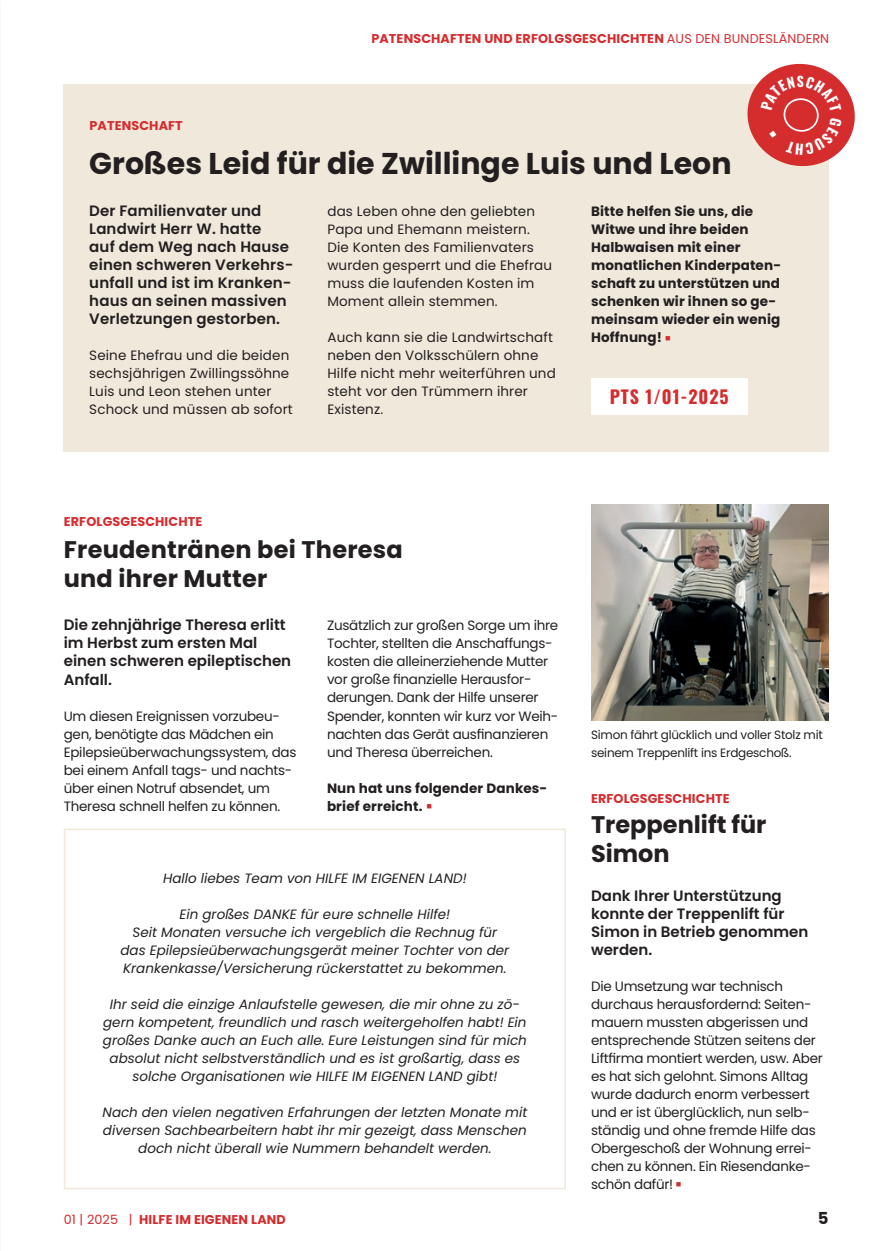
<style>
.page{position:relative;width:893px;height:1251px;background:#fff}
.page>*{position:absolute;margin:0;border:0;box-sizing:border-box;transform-origin:0 0}
.t1{font:700 30px "Poppins";color:#231f20}
.t2{font:700 24px/28.8px "Poppins";letter-spacing:.01em;color:#231f20}
.t3{font:700 18px "Oswald";letter-spacing:.05em;color:#d52c2e}
.t4{font:700 16.5px "Poppins";color:#231f20}
.t5{font:600 15px/18px "Poppins";color:#231f20}
.t6{font:700 13.8px "Oswald";color:#fff}
.t7{font:13.5px/18px "Poppins";letter-spacing:-.02em;color:#231f20}
.t8{font:italic 13.5px/18px "Poppins";color:#231f20;text-align:center}
.t9{font:13.5px/18px "Poppins";letter-spacing:.01em;color:#231f20}
.t10{font:700 13.5px/18px "Poppins";letter-spacing:.01em;color:#231f20}
.t11{font:700 12.75px "Poppins";letter-spacing:.01em;color:#d52c2e}
.t12{font:12px/18px "Poppins";letter-spacing:-.02em;color:#231f20}
.s1{font-weight:400}
.s2{color:#d52c2e}
</style>
<div class="page">
<div style="left:64px;top:84px;width:765px;height:368px;background:#f0e9db"></div>
<div style="left:591px;top:378px;width:156px;height:36px;background:#fff"></div>
<img style="left:591px;top:504px;width:238px;height:216px">
<div style="left:64px;top:828px;width:502px;height:361px;border:2px solid #f0e9db"></div>
<svg style="left:747px;top:63px;width:108px;height:104px"></svg>
<p class="t11" style="left:371px;top:31px;width:459px">PATENSCHAFTEN UND ERFOLGSGESCHICHTEN <span class="s1">AUS DEN BUNDESLÄNDERN</span></p>
<p class="t11" style="left:89px;top:118px;width:95px">PATENSCHAFT</p>
<h1 class="t1" style="left:89px;top:146px;width:644px">Großes Leid für die Zwillinge Luis und Leon</h1>
<p class="t9" style="left:327px;top:202px;width:226px">das Leben ohne den geliebten<br>Papa und Ehemann meistern.<br>Die Konten des Familienvaters wurden gesperrt und die Ehefrau muss die laufenden Kosten im<br>Moment allein stemmen.</p>
<p class="t9" style="left:327px;top:328px;width:230px">Auch kann sie die Landwirtschaft neben den Volksschülern ohne<br>Hilfe nicht mehr weiterführen und steht vor den Trümmern ihrer<br>Existenz.</p>
<p class="t5" style="left:89px;top:202px;width:206px">Der Familienvater und<br>Landwirt Herr W. hatte<br>auf dem Weg nach Hause einen schweren Verkehrs&shy;unfall und ist im Kranken&shy;haus an seinen massiven<br>Verletzungen gestorben.</p>
<p class="t9" style="left:89px;top:346px;width:205px">Seine Ehefrau und die beiden sechsjährigen Zwillingssöhne<br>Luis und Leon stehen unter<br>Schock und müssen ab sofort</p>
<p class="t10" style="left:591px;top:202px;width:192px">Bitte helfen Sie uns, die<br>Witwe und ihre beiden<br>Halbwaisen mit einer monatlichen Kinderpaten&shy;schaft zu unterstützen und schenken wir ihnen so ge&shy;meinsam wieder ein wenig<br>Hoffnung! <span class="s2">■</span></p>
<h3 class="t3" style="left:610px;top:387px;width:120px">PTS 1/01-2025</h3>
<p class="t6" style="left:797px;top:74px;width:9px">S</p>
<p class="t11" style="left:64px;top:514px;width:140px">ERFOLGSGESCHICHTE</p>
<h2 class="t2" style="left:64px;top:535px;width:341px">Freudentränen bei Theresa und ihrer Mutter</h2>
<p class="t5" style="left:64px;top:616px;width:229px">Die zehnjährige Theresa erlitt im Herbst zum ersten Mal einen schweren epileptischen<br>Anfall.</p>
<p class="t7" style="left:64px;top:706px;width:234px">Um diesen Ereignissen vorzubeu&shy;gen, benötigte das Mädchen ein Epilepsieüberwachungssystem, das bei einem Anfall tags- und nachts&shy;über einen Notruf absendet, um Theresa schnell helfen zu können.</p>
<p class="t7" style="left:327px;top:616px;width:233px">Zusätzlich zur großen Sorge um ihre Tochter, stellten die Anschaffungs&shy;kosten die alleinerziehende Mutter vor große finanzielle Herausfor&shy;derungen. Dank der Hilfe unserer Spender, konnten wir kurz vor Weih&shy;nachten das Gerät ausfinanzieren und Theresa überreichen.</p>
<p class="t10" style="left:327px;top:778px;width:222px">Nun hat uns folgender Dankes&shy;brief erreicht. <span class="s2">■</span></p>
<p class="t8" style="left:163px;top:868px;width:305px">Hallo liebes Team von HILFE IM EIGENEN LAND!</p>
<p class="t8" style="left:121px;top:904px;width:390px">Ein großes DANKE für eure schnelle Hilfe!<br>Seit Monaten versuche ich vergeblich die Rechnug für das Epilepsieüberwachungsgerät meiner Tochter von der Krankenkasse/Versicherung rückerstattet zu bekommen.</p>
<p class="t8" style="left:103px;top:994px;width:425px">Ihr seid die einzige Anlaufstelle gewesen, die mir ohne zu zö&shy;gern kompetent, freundlich und rasch weitergeholfen habt! Ein großes Danke auch an Euch alle. Eure Leistungen sind für mich absolut nicht selbstverständlich und es ist großartig, dass es solche Organisationen wie HILFE IM EIGENEN LAND gibt!</p>
<p class="t8" style="left:103px;top:1102px;width:426px">Nach den vielen negativen Erfahrungen der letzten Monate mit diversen Sachbearbeitern habt ihr mir gezeigt, dass Menschen doch nicht überall wie Nummern behandelt werden.</p>
<p class="t12" style="left:591px;top:725px;width:233px">Simon fährt glücklich und voller Stolz mit seinem Treppenlift ins Erdgeschoß.</p>
<p class="t11" style="left:591px;top:791px;width:140px">ERFOLGSGESCHICHTE</p>
<h2 class="t2" style="left:591px;top:810px;width:177px">Treppenlift für<br>Simon</h2>
<p class="t5" style="left:591px;top:886px;width:219px">Dank Ihrer Unterstützung konnte der Treppenlift für<br>Simon in Betrieb genommen werden.</p>
<p class="t7" style="left:591px;top:976px;width:233px">Die Umsetzung war technisch durchaus herausfordernd: Seiten&shy;mauern mussten abgerissen und entsprechende Stützen seitens der<br>Liftfirma montiert werden, usw. Aber es hat sich gelohnt. Simons Alltag wurde dadurch enorm verbessert und er ist überglücklich, nun selb&shy;ständig und ohne fremde Hilfe das<br>Obergeschoß der Wohnung errei&shy;chen zu können. Ein Riesendanke&shy;schön dafür! <span class="s2">■</span></p>
<p class="t11" style="left:64px;top:1211px;width:224px"><span class="s1">01 | 2025 |</span> HILFE IM EIGENEN LAND</p>
<p class="t4" style="left:818px;top:1208px;width:12px">5</p>
</div>
